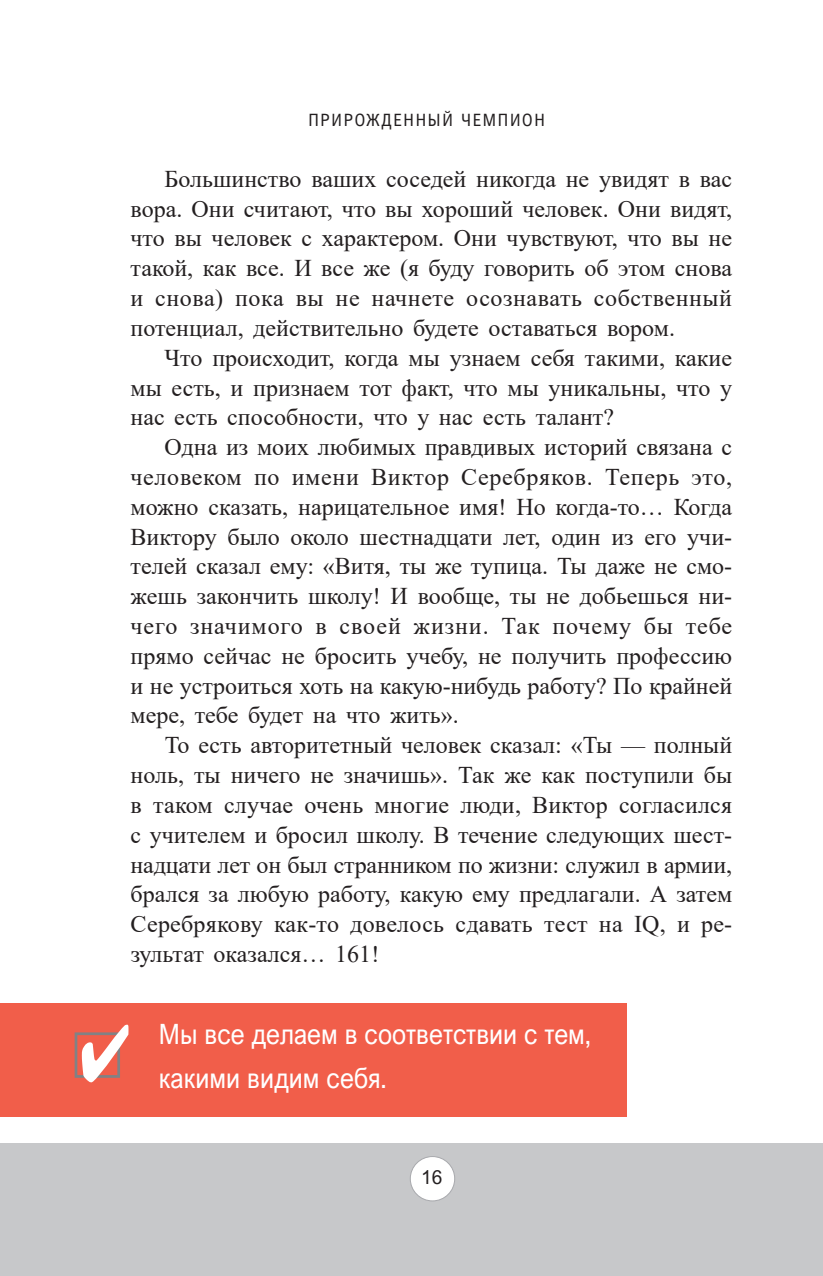
<style>
.page{position:relative;width:823px;height:1276px;background:#fff}
.page>*{position:absolute;margin:0;border:0;box-sizing:border-box;transform-origin:0 0}
.t1{font:28px "Arial Nova";color:#fff;scale:.9 1}
.t2{font:24px "Times New Roman";color:#231f20}
.t3{font:24px "Times New Roman";letter-spacing:.025em;color:#231f20}
.t4{font:24px "Times New Roman";letter-spacing:.03em;color:#231f20}
.t5{font:24px "Times New Roman";letter-spacing:.04em;color:#231f20}
.t6{font:19px "Arial Nova";color:#231f20}
.t7{font:17px "Arial Nova Cond";letter-spacing:.1em;color:#231f20}
</style>
<div class="page">
<div style="left:0;top:1143px;width:822px;height:133px;background:#c7c8ca"></div>
<div style="left:410px;top:1156px;width:44px;height:45px;background:#fff;border-radius:50%"></div>
<div style="left:409px;top:1156px;width:46px;height:45px;border:1px solid #a8a9ad;border-radius:50%"></div>
<div style="left:0;top:1003px;width:626px;height:114px;background:#f15e4a"></div>
<div style="left:75px;top:1032px;width:45px;height:45px;border:3px solid #808285"></div>
<p class="t7" style="left:308px;top:109px;width:238px">ПРИРОЖДЕННЫЙ ЧЕМПИОН</p>
<p class="t2" style="left:164px;top:162px;width:568px">Большинство ваших соседей никогда не увидят в вас</p>
<p class="t2" style="left:130px;top:192px;width:602px">вора. Они считают, что вы хороший человек. Они видят,</p>
<p class="t2" style="left:130px;top:221px;width:602px">что вы человек с характером. Они чувствуют, что вы не</p>
<p class="t2" style="left:130px;top:251px;width:602px">такой, как все. И все же (я буду говорить об этом снова</p>
<p class="t3" style="left:130px;top:281px;width:602px">и снова) пока вы не начнете осознавать собственный</p>
<p class="t2" style="left:130px;top:311px;width:545px">потенциал, действительно будете оставаться вором.</p>
<p class="t2" style="left:164px;top:341px;width:568px">Что происходит, когда мы узнаем себя такими, какие</p>
<p class="t2" style="left:130px;top:370px;width:602px">мы есть, и признаем тот факт, что мы уникальны, что у</p>
<p class="t2" style="left:130px;top:400px;width:485px">нас есть способности, что у нас есть талант?</p>
<p class="t2" style="left:164px;top:430px;width:568px">Одна из моих любимых правдивых историй связана с</p>
<p class="t4" style="left:130px;top:460px;width:603px">человеком по имени Виктор Серебряков. Теперь это,</p>
<p class="t2" style="left:130px;top:490px;width:602px">можно сказать, нарицательное имя! Но когда-то… Когда</p>
<p class="t2" style="left:130px;top:519px;width:602px">Виктору было около шестнадцати лет, один из его учи-</p>
<p class="t2" style="left:130px;top:549px;width:602px">телей сказал ему: «Витя, ты же тупица. Ты даже не смо-</p>
<p class="t2" style="left:130px;top:579px;width:602px">жешь закончить школу! И вообще, ты не добьешься ни-</p>
<p class="t5" style="left:130px;top:609px;width:602px">чего значимого в своей жизни. Так почему бы тебе</p>
<p class="t2" style="left:130px;top:639px;width:602px">прямо сейчас не бросить учебу, не получить профессию</p>
<p class="t2" style="left:130px;top:668px;width:602px">и не устроиться хоть на какую-нибудь работу? По крайней</p>
<p class="t2" style="left:130px;top:698px;width:329px">мере, тебе будет на что жить».</p>
<p class="t2" style="left:165px;top:728px;width:568px">То есть авторитетный человек сказал: «Ты — полный</p>
<p class="t2" style="left:130px;top:758px;width:602px">ноль, ты ничего не значишь». Так же как поступили бы</p>
<p class="t2" style="left:130px;top:788px;width:602px">в таком случае очень многие люди, Виктор согласился</p>
<p class="t2" style="left:130px;top:818px;width:602px">с учителем и бросил школу. В течение следующих шест-</p>
<p class="t2" style="left:130px;top:847px;width:602px">надцати лет он был странником по жизни: служил в армии,</p>
<p class="t2" style="left:130px;top:877px;width:602px">брался за любую работу, какую ему предлагали. А затем</p>
<p class="t2" style="left:130px;top:907px;width:602px">Серебрякову как-то довелось сдавать тест на IQ, и ре-</p>
<p class="t2" style="left:131px;top:937px;width:250px">зультат оказался… 161!</p>
<p class="t1" style="left:159px;top:1018px;width:481px">Мы все делаем в соответствии с тем,</p>
<p class="t1" style="left:79px;top:1062px;width:343px">✔ какими видим себя.</p>
<p class="t6" style="left:421px;top:1166px;width:23px">16</p>
</div>
